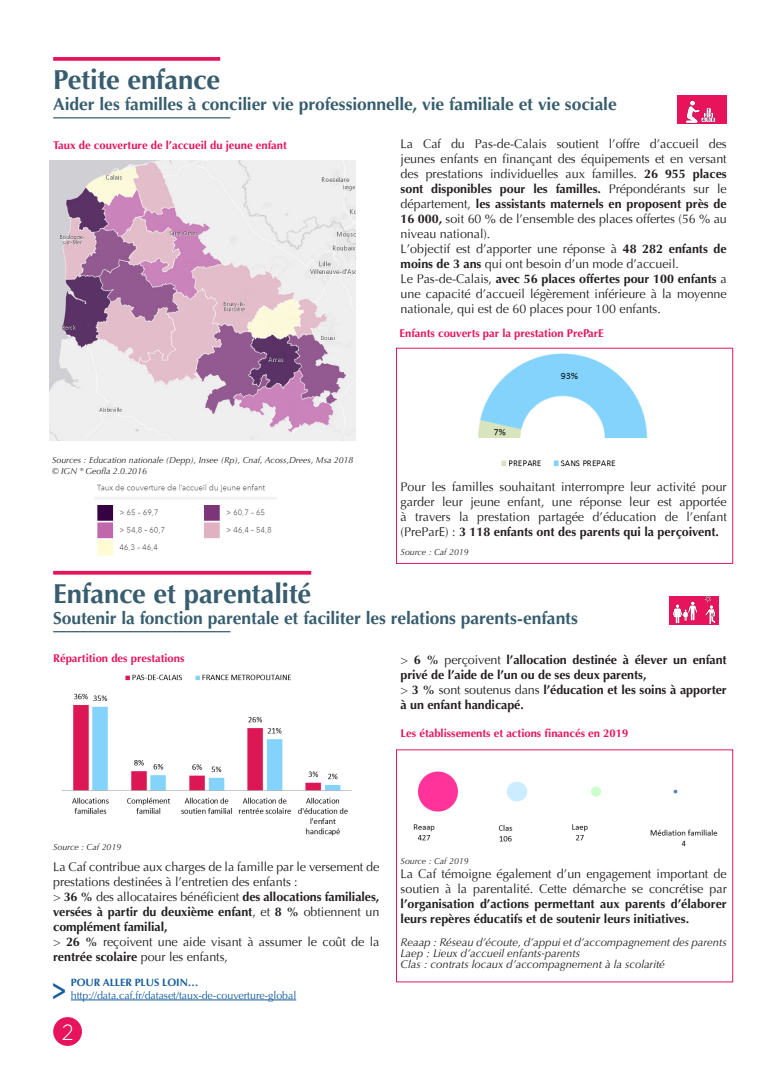
<style>
.page{position:relative;width:780px;height:1088px;background:#fff}
.page>*{position:absolute;margin:0;border:0;box-sizing:border-box;transform-origin:0 0}
.Aller_plus_loin{font:700 31px "Optima";color:#175d9e;scale:.75 1}
.Titre{font:700 27.5px "Optima";letter-spacing:-.01em;color:#375d6e}
.t1{font:300 22px "Gotham";color:#fff;scale:.91 1}
.Titre_1{font:700 17.5px "Optima";letter-spacing:-.005em;color:#375d6e}
.texte_courant_1_av{font:12.5px/15px "Optima";letter-spacing:-.005em;color:#231f20;text-align:justify}
.Texte_courant_0av{font:700 12.5px/15px "Optima";letter-spacing:-.005em;color:#231f20}
.texte_courant_1_av-2{font:700 12.5px/15px "Optima";letter-spacing:-.005em;color:#231f20;text-align:justify}
.Texte_courant_0av-2{font:12.5px/15px "Optima";letter-spacing:-.005em;color:#231f20}
.titre_cartes_Graphes{font:700 11.25px "Optima";color:#e7135b}
.texte_courant_1_av-3{font:italic 11.25px "Optima";letter-spacing:-.005em;color:#231f20}
.Lien{font:10.62px "Optima";letter-spacing:-.005em;color:#175d9e}
.Aller_plus_loin-2{font:700 10.62px "Optima";letter-spacing:-.005em;color:#175d9e}
.Source_tableau_Carte{font:italic 8.75px "Optima";color:#231f20}
.s1{font-weight:700}
.s2{font-weight:400}
</style>
<div class="page">
<img style="left:441px;top:347px;width:236px;height:91px">
<div style="left:53px;top:1017px;width:29px;height:29px;background:#e7135b;border-radius:50%"></div>
<svg style="left:53px;top:57px;width:167px;height:4px"></svg>
<hr style="left:53px;top:117px;width:177px;height:1px;background:#375d6e">
<div style="left:677px;top:95px;width:49px;height:29px;background:#e7135b"></div>
<img style="left:685px;top:100px;width:31px;height:23px">
<svg style="left:53px;top:571px;width:258px;height:4px"></svg>
<hr style="left:53px;top:631px;width:177px;height:1px;background:#375d6e">
<svg style="left:718px;top:596px;width:1px;height:29px"></svg>
<div style="left:669px;top:596px;width:49px;height:29px;background:#e7135b"></div>
<img style="left:672px;top:596px;width:44px;height:28px">
<div style="left:396px;top:348px;width:337px;height:216px;border:1px solid #e7185c"></div>
<div style="left:396px;top:749px;width:337px;height:233px;border:1px solid #e7185c"></div>
<hr style="left:71px;top:999px;width:225px;height:1px;background:#175d9e">
<img style="left:49px;top:160px;width:306px;height:281px">
<img style="left:95px;top:484px;width:181px;height:72px">
<img style="left:501px;top:460px;width:115px;height:7px">
<img style="left:61px;top:674px;width:291px;height:162px">
<img style="left:413px;top:771px;width:305px;height:76px">
<p class="Titre" style="left:53px;top:64px;width:168px">Petite enfance</p>
<p class="Titre_1" style="left:53px;top:94px;width:565px">Aider les familles à concilier vie professionnelle, vie familiale et vie sociale</p>
<p class="titre_cartes_Graphes" style="left:53px;top:138px;width:235px">Taux de couverture de l’accueil du jeune enfant</p>
<p class="texte_courant_1_av" style="left:400px;top:136px;width:328px">La Caf du Pas-de-Calais soutient l’offre d’accueil des jeunes enfants en finançant des équipements et en versant des prestations individuelles aux familles. <span class="s1">26 955 places sont disponibles pour les familles.</span> Prépondérants sur le département, <span class="s1">les assistants maternels en proposent près de 16 000,</span> soit 60 % de l’ensemble des places offertes (56 % au niveau national).</p>
<p class="texte_courant_1_av" style="left:400px;top:241px;width:327px">L’objectif est d’apporter une réponse à <span class="s1">48 282 enfants de moins de 3 ans</span> qui ont besoin d’un mode d’accueil.</p>
<p class="texte_courant_1_av" style="left:400px;top:271px;width:327px">Le Pas-de-Calais, <span class="s1">avec 56 places offertes pour 100 enfants</span> a une capacité d’accueil légèrement inférieure à la moyenne nationale, qui est de 60 places pour 100 enfants.</p>
<p class="Source_tableau_Carte" style="left:52px;top:455px;width:303px">Sources : Education nationale (Depp), Insee (Rp), Cnaf, Acoss,Drees, Msa 2018</p>
<p class="Source_tableau_Carte" style="left:52px;top:465px;width:96px">© IGN ® Geofla 2.0.2016</p>
<p class="titre_cartes_Graphes" style="left:399px;top:326px;width:206px">Enfants couverts par la prestation PreParE</p>
<p class="texte_courant_1_av" style="left:400px;top:479px;width:327px">Pour les familles souhaitant interrompre leur activité pour garder leur jeune enfant, une réponse leur est apportée à travers la prestation partagée d’éducation de l’enfant (PreParE) : <span class="s1">3 118 enfants ont des parents qui la perçoivent.</span></p>
<p class="Source_tableau_Carte" style="left:400px;top:546px;width:69px">Source : Caf 2019</p>
<p class="Titre" style="left:53px;top:578px;width:259px">Enfance et parentalité</p>
<p class="Titre_1" style="left:53px;top:608px;width:526px">Soutenir la fonction parentale et faciliter les relations parents-enfants</p>
<p class="titre_cartes_Graphes" style="left:53px;top:652px;width:133px">Répartition des prestations</p>
<p class="Texte_courant_0av" style="left:400px;top:652px;width:327px"><span class="s2">&gt;</span> 6 % <span class="s2">perçoivent</span> l’allocation destinée à élever un enfant privé de l’aide de l’un ou de ses deux parents,</p>
<p class="Texte_courant_0av" style="left:400px;top:682px;width:327px"><span class="s2">&gt;</span> 3 % <span class="s2">sont soutenus dans</span> l’éducation et les soins à apporter à un enfant handicapé.</p>
<p class="titre_cartes_Graphes" style="left:400px;top:726px;width:229px">Les établissements et actions financés en 2019</p>
<p class="Source_tableau_Carte" style="left:53px;top:842px;width:69px">Source : Caf 2019</p>
<p class="Texte_courant_0av-2" style="left:53px;top:859px;width:327px">La Caf contribue aux charges de la famille par le versement de prestations destinées à l’entretien des enfants :</p>
<p class="Texte_courant_0av" style="left:53px;top:889px;width:327px;text-align:justify"><span class="s2">&gt;</span> 36 % <span class="s2">des allocataires bénéficient</span> des allocations familiales, versées à partir du deuxième enfant<span class="s2">, et</span> 8 % <span class="s2">obtiennent un </span>complément familial,</p>
<p class="Texte_courant_0av-2" style="left:53px;top:934px;width:328px">&gt; <span class="s1">26 %</span> reçoivent une aide visant à assumer le coût de la <span class="s1">rentrée scolaire</span> pour les enfants,</p>
<p class="Aller_plus_loin-2" style="left:71px;top:976px;width:129px">POUR ALLER PLUS LOIN…</p>
<p class="Lien" style="left:71px;top:989px;width:227px">http://data.caf.fr/dataset/taux-de-couverture-global</p>
<p class="Aller_plus_loin" style="left:52px;top:970px;width:20px">&gt;</p>
<p class="t1" style="left:62px;top:1018px;width:14px">2</p>
<p class="Source_tableau_Carte" style="left:400px;top:856px;width:69px">Source : Caf 2019</p>
<p class="texte_courant_1_av-2" style="left:400px;top:866px;width:327px"><span class="s2">La Caf témoigne également d’un engagement important de soutien à la parentalité. Cette démarche se concrétise par </span>l’organisation d’actions permettant aux parents d’élaborer leurs repères éducatifs et de soutenir leurs initiatives.</p>
<p class="texte_courant_1_av-3" style="left:400px;top:936px;width:327px">Reaap : Réseau d’écoute, d’appui et d’accompagnement des parents</p>
<p class="texte_courant_1_av-3" style="left:400px;top:947px;width:181px">Laep : Lieux d’accueil enfants-parents</p>
<p class="texte_courant_1_av-3" style="left:400px;top:958px;width:266px">Clas : contrats locaux d’accompagnement à la scolarité</p>
</div>
